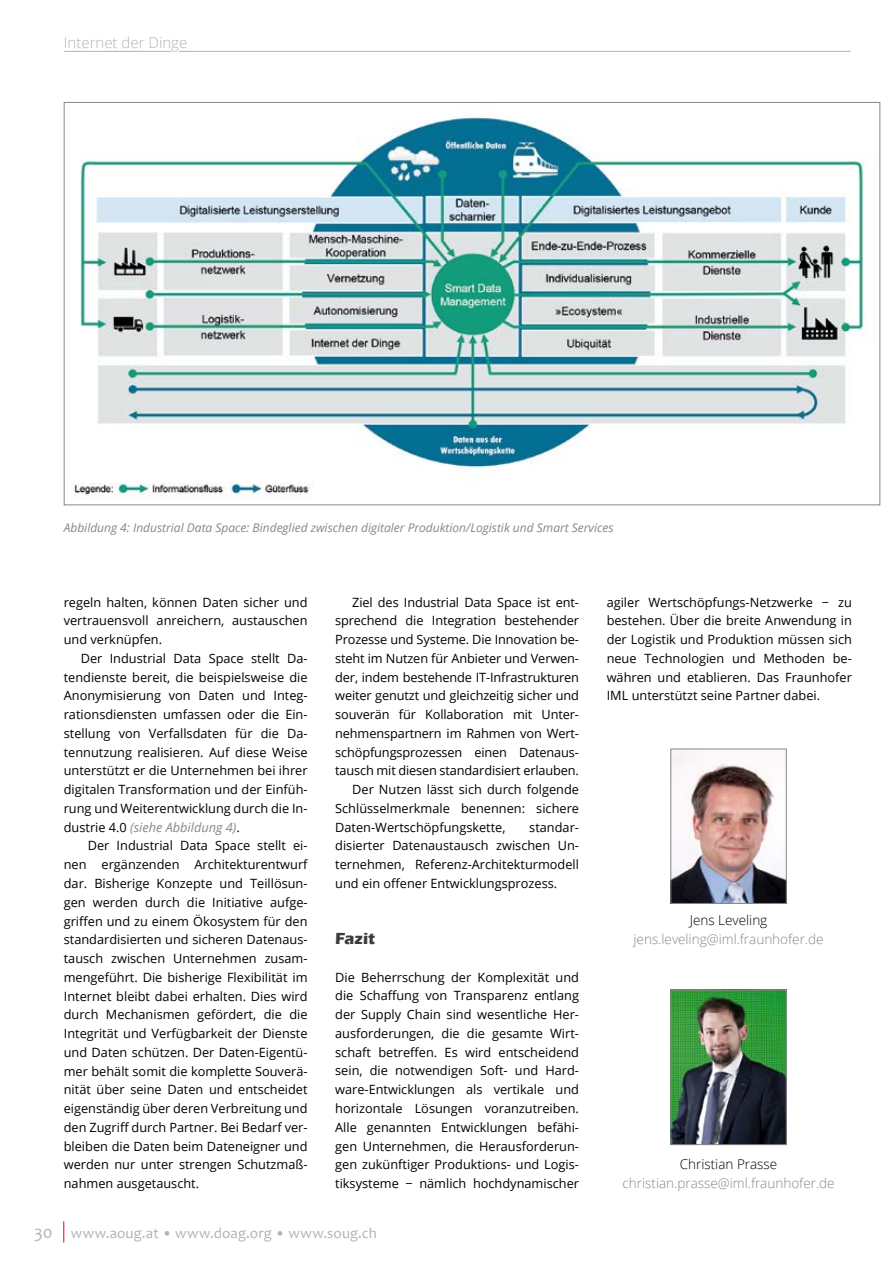
<style>
.page{position:relative;width:893px;height:1263px;background:#fff}
.page>*{position:absolute;margin:0;border:0;box-sizing:border-box;transform-origin:0 0}
.t1{font:700 16.5px "Eras ITC";letter-spacing:-.01em;color:#3c3c3b}
.t2{font:15px "Candara";letter-spacing:.01em;color:#b3b2b2}
.t3{font:300 15px "Open Sans";color:#b3b2b2}
.t4{font:300 13.5px "Open Sans";color:#878787}
.t5{font:300 13.5px "Open Sans";color:#000}
.t6{font:12.75px/18.8px "Open Sans";color:#000;text-align:justify}
.t7{font:italic 12px "Open Sans";color:#878787}
.s1{font-style:italic;color:#878787}
.s2{font-size:18px}
</style>
<div class="page">
<svg style="left:63px;top:1221px;width:1px;height:21px"></svg>
<hr style="left:64px;top:51px;width:786px;height:1px;background:#b3b2b2">
<img style="left:74px;top:116px;width:790px;height:383px">
<img style="left:673px;top:751px;width:111px;height:151px">
<div style="left:671px;top:749px;width:115px;height:155px;border:1px solid #878787"></div>
<img style="left:673px;top:992px;width:111px;height:151px">
<div style="left:671px;top:990px;width:115px;height:155px;border:1px solid #878787"></div>
<p class="t3" style="left:64px;top:32px;width:125px">Internet der Dinge</p>
<p class="t7" style="left:64px;top:519px;width:551px">Abbildung 4: Industrial Data Space: Bindeglied zwischen digitaler Produktion/Logistik und Smart Services</p>
<p class="t6" style="left:64px;top:592px;width:245px">regeln halten, können Daten sicher und vertrauensvoll anreichern, austauschen und verknüpfen.</p>
<p class="t6" style="left:64px;top:648px;width:245px;text-indent:17px">Der Industrial Data Space stellt Da&shy;tendienste bereit, die beispielsweise die Anonymisierung von Daten und Integ&shy;rationsdiensten umfassen oder die Ein&shy;stellung von Verfallsdaten für die Da&shy;tennutzung realisieren. Auf diese Weise unterstützt er die Unternehmen bei ihrer digitalen Transformation und der Einfüh&shy;rung und Weiterentwicklung durch die In&shy;dustrie 4.0 <span class="s1">(siehe Abbildung 4)</span>.</p>
<p class="t6" style="left:64px;top:836px;width:245px;text-indent:24px">Der Industrial Data Space stellt ei&shy;nen ergänzenden Architekturentwurf dar. Bisherige Konzepte und Teillösun&shy;gen werden durch die Initiative aufge&shy;griffen und zu einem Ökosystem für den standardisierten und sicheren Datenaus&shy;tausch zwischen Unternehmen zusam&shy;mengeführt. Die bisherige Flexibilität im Internet bleibt dabei erhalten. Dies wird durch Mechanismen gefördert, die die Integrität und Verfügbarkeit der Dienste und Daten schützen. Der Daten-Eigentü&shy;mer behält somit die komplette Souverä&shy;nität über seine Daten und entscheidet eigenständig über deren Verbreitung und den Zugriff durch Partner. Bei Bedarf ver&shy;bleiben die Daten beim Dateneigner und werden nur unter strengen Schutzmaß&shy;nahmen ausgetauscht.</p>
<p class="t6" style="left:352px;top:592px;width:228px">Ziel des Industrial Data Space ist ent-</p>
<p class="t6" style="left:335px;top:611px;width:245px">sprechend die Integration bestehender</p>
<p class="t6" style="left:335px;top:630px;width:245px">Prozesse und Systeme. Die Innovation be-</p>
<p class="t6" style="left:335px;top:648px;width:245px">steht im Nutzen für Anbieter und Verwen-</p>
<p class="t6" style="left:335px;top:667px;width:245px">der, indem bestehende IT-Infrastrukturen</p>
<p class="t6" style="left:335px;top:686px;width:245px">weiter genutzt und gleichzeitig sicher und</p>
<p class="t6" style="left:335px;top:705px;width:245px">souverän für Kollaboration mit Unter-</p>
<p class="t6" style="left:335px;top:724px;width:245px">nehmenspartnern im Rahmen von Wert-</p>
<p class="t6" style="left:335px;top:742px;width:245px">schöpfungsprozessen einen Datenaus-</p>
<p class="t6" style="left:335px;top:761px;width:245px">tausch mit diesen standardisiert erlauben.</p>
<p class="t6" style="left:352px;top:780px;width:228px">Der Nutzen lässt sich durch folgende</p>
<p class="t6" style="left:335px;top:799px;width:245px">Schlüsselmerkmale benennen: sichere</p>
<p class="t6" style="left:335px;top:817px;width:172px">Daten-Wertschöpfungskette,</p>
<p class="t6" style="left:335px;top:817px;width:245px;text-indent:194px">standar&shy;disierter Datenaustausch zwischen Un&shy;ternehmen, Referenz-Architekturmodell und ein offener Entwicklungsprozess.</p>
<p class="t1" style="left:335px;top:929px;width:41px">Fazit</p>
<p class="t6" style="left:335px;top:967px;width:245px">Die Beherrschung der Komplexität und die Schaffung von Transparenz entlang der Supply Chain sind wesentliche Her&shy;ausforderungen, die die gesamte Wirt&shy;schaft betreffen. Es wird entscheidend sein, die notwendigen Soft- und Hard&shy;ware-Entwicklungen als vertikale und horizontale Lösungen voranzutreiben.<br>Alle genannten Entwicklungen befähi&shy;gen Unternehmen, die Herausforderun&shy;gen zukünftiger Produktions- und Logis&shy;tiksysteme − nämlich hochdynamischer</p>
<p class="t2" style="left:34px;top:1223px;width:344px"><span class="s2">30</span> www.aoug.at • www.doag.org • www.soug.ch</p>
<p class="t6" style="left:607px;top:592px;width:247px">agiler Wertschöpfungs-Netzwerke − zu bestehen. Über die breite Anwendung in der Logistik und Produktion müssen sich neue Technologien und Methoden be&shy;währen und etablieren. Das Fraunhofer IML unterstützt seine Partner dabei.</p>
<p class="t5" style="left:690px;top:911px;width:79px">Jens Leveling</p>
<p class="t4" style="left:634px;top:930px;width:191px">jens.leveling@iml.fraunhofer.de</p>
<p class="t5" style="left:680px;top:1155px;width:99px">Christian Prasse</p>
<p class="t4" style="left:622px;top:1174px;width:214px">christian.prasse@iml.fraunhofer.de</p>
</div>
